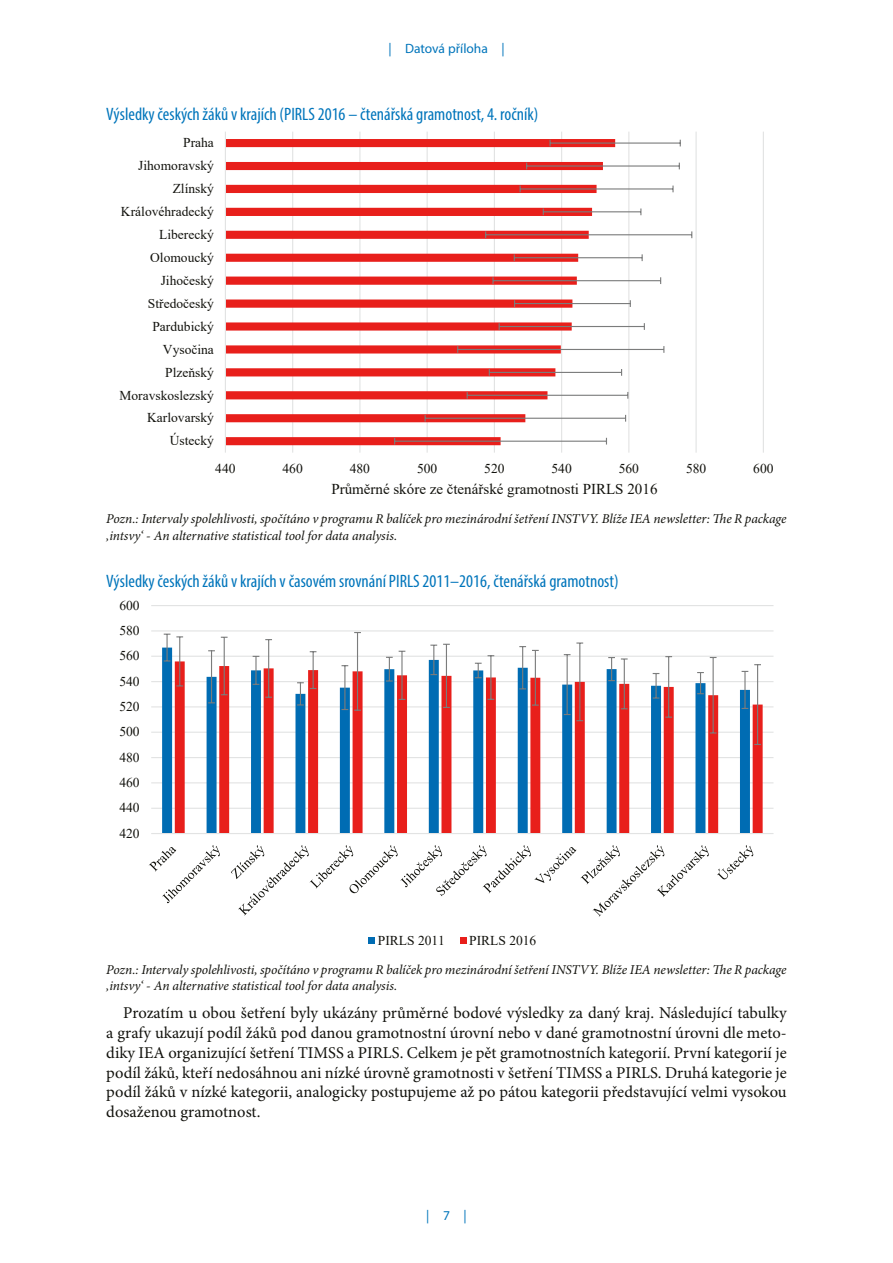
<style>
.page{position:relative;width:893px;height:1263px;background:#fff}
.page>*{position:absolute;margin:0;border:0;box-sizing:border-box;transform-origin:0 0}
.t1{font:condensed 18px "Myriad Pro";color:#0075bb}
.TEXT{font:16.5px/19.8px "Minion Pro";color:#12120d;text-align:justify}
.t2{font:15px "Times New Roman";color:#12120d}
.legenda{font:italic 13.5px/16.2px "Minion Pro";letter-spacing:-.01em;color:#12120d}
.t3{font:13.5px "Times New Roman";color:#12120d}
.t4{font:13.5px "Myriad Pro";color:#0075bb}
</style>
<div class="page">
<hr style="left:292px;top:132px;width:1px;height:321px;background:#e2e3e3">
<hr style="left:359px;top:132px;width:1px;height:321px;background:#e2e3e3">
<hr style="left:427px;top:132px;width:1px;height:321px;background:#e2e3e3">
<hr style="left:494px;top:132px;width:1px;height:321px;background:#e2e3e3">
<hr style="left:561px;top:132px;width:1px;height:321px;background:#e2e3e3">
<hr style="left:628px;top:132px;width:1px;height:321px;background:#e2e3e3">
<hr style="left:695px;top:132px;width:2px;height:321px;background:#e2e3e3">
<hr style="left:763px;top:132px;width:1px;height:321px;background:#e2e3e3">
<svg style="left:226px;top:139px;width:389px;height:306px"></svg>
<hr style="left:395px;top:441px;width:106px;height:1px;background:#7b7c7c">
<hr style="left:501px;top:441px;width:105px;height:1px;background:#7b7c7c">
<hr style="left:425px;top:418px;width:100px;height:1px;background:#7b7c7c">
<hr style="left:525px;top:418px;width:101px;height:1px;background:#7b7c7c">
<hr style="left:467px;top:395px;width:80px;height:1px;background:#7b7c7c">
<hr style="left:547px;top:395px;width:81px;height:1px;background:#7b7c7c">
<hr style="left:489px;top:372px;width:66px;height:1px;background:#7b7c7c">
<hr style="left:555px;top:372px;width:67px;height:1px;background:#7b7c7c">
<hr style="left:458px;top:349px;width:103px;height:1px;background:#7b7c7c">
<hr style="left:561px;top:349px;width:103px;height:1px;background:#7b7c7c">
<hr style="left:499px;top:326px;width:73px;height:1px;background:#7b7c7c">
<hr style="left:572px;top:326px;width:72px;height:1px;background:#7b7c7c">
<hr style="left:515px;top:303px;width:57px;height:1px;background:#7b7c7c">
<hr style="left:572px;top:303px;width:58px;height:1px;background:#7b7c7c">
<hr style="left:493px;top:280px;width:84px;height:1px;background:#7b7c7c">
<hr style="left:577px;top:280px;width:84px;height:1px;background:#7b7c7c">
<svg style="left:492px;top:277px;width:2px;height:7px"></svg>
<hr style="left:514px;top:257px;width:64px;height:1px;background:#7b7c7c">
<hr style="left:578px;top:257px;width:64px;height:1px;background:#7b7c7c">
<hr style="left:486px;top:234px;width:103px;height:1px;background:#7b7c7c">
<hr style="left:589px;top:234px;width:103px;height:1px;background:#7b7c7c">
<hr style="left:543px;top:211px;width:49px;height:1px;background:#7b7c7c">
<hr style="left:592px;top:211px;width:49px;height:1px;background:#7b7c7c">
<hr style="left:520px;top:188px;width:77px;height:2px;background:#7b7c7c">
<hr style="left:597px;top:188px;width:76px;height:2px;background:#7b7c7c">
<hr style="left:527px;top:165px;width:76px;height:2px;background:#7b7c7c">
<hr style="left:603px;top:165px;width:76px;height:2px;background:#7b7c7c">
<hr style="left:550px;top:142px;width:65px;height:2px;background:#7b7c7c">
<hr style="left:615px;top:142px;width:65px;height:2px;background:#7b7c7c">
<hr style="left:225px;top:132px;width:1px;height:321px;background:#e2e3e3">
<hr style="left:151px;top:808px;width:622px;height:1px;background:#e2e3e3">
<hr style="left:151px;top:782px;width:622px;height:1px;background:#e2e3e3">
<hr style="left:151px;top:757px;width:622px;height:1px;background:#e2e3e3">
<hr style="left:151px;top:732px;width:622px;height:1px;background:#e2e3e3">
<hr style="left:151px;top:706px;width:622px;height:1px;background:#e2e3e3">
<hr style="left:151px;top:681px;width:622px;height:1px;background:#e2e3e3">
<hr style="left:151px;top:656px;width:622px;height:1px;background:#e2e3e3">
<hr style="left:151px;top:630px;width:622px;height:1px;background:#e2e3e3">
<hr style="left:151px;top:605px;width:622px;height:1px;background:#e2e3e3">
<svg style="left:162px;top:648px;width:555px;height:185px"></svg>
<svg style="left:175px;top:661px;width:588px;height:172px"></svg>
<svg style="left:164px;top:634px;width:6px;height:27px"></svg>
<svg style="left:208px;top:650px;width:7px;height:53px"></svg>
<svg style="left:253px;top:656px;width:6px;height:29px"></svg>
<svg style="left:297px;top:682px;width:7px;height:23px"></svg>
<svg style="left:342px;top:665px;width:6px;height:45px"></svg>
<svg style="left:386px;top:657px;width:7px;height:24px"></svg>
<svg style="left:430px;top:645px;width:7px;height:30px"></svg>
<svg style="left:475px;top:663px;width:7px;height:15px"></svg>
<svg style="left:519px;top:646px;width:7px;height:43px"></svg>
<hr style="left:567px;top:655px;width:1px;height:30px;background:#7b7c7c">
<svg style="left:564px;top:685px;width:6px;height:30px"></svg>
<svg style="left:608px;top:657px;width:7px;height:24px"></svg>
<svg style="left:653px;top:673px;width:6px;height:26px"></svg>
<svg style="left:697px;top:672px;width:7px;height:22px"></svg>
<svg style="left:742px;top:671px;width:6px;height:38px"></svg>
<svg style="left:176px;top:636px;width:7px;height:50px"></svg>
<svg style="left:221px;top:637px;width:7px;height:58px"></svg>
<svg style="left:265px;top:639px;width:7px;height:59px"></svg>
<svg style="left:310px;top:651px;width:6px;height:38px"></svg>
<hr style="left:357px;top:671px;width:1px;height:39px;background:#7b7c7c">
<hr style="left:357px;top:632px;width:1px;height:39px;background:#7b7c7c">
<hr style="left:401px;top:675px;width:2px;height:24px;background:#7b7c7c">
<hr style="left:401px;top:651px;width:2px;height:24px;background:#7b7c7c">
<hr style="left:446px;top:676px;width:1px;height:31px;background:#7b7c7c">
<hr style="left:446px;top:644px;width:1px;height:32px;background:#7b7c7c">
<svg style="left:488px;top:655px;width:6px;height:45px"></svg>
<svg style="left:532px;top:650px;width:7px;height:56px"></svg>
<hr style="left:579px;top:682px;width:1px;height:39px;background:#7b7c7c">
<hr style="left:579px;top:643px;width:1px;height:39px;background:#7b7c7c">
<svg style="left:576px;top:642px;width:7px;height:2px"></svg>
<svg style="left:621px;top:658px;width:7px;height:51px"></svg>
<hr style="left:668px;top:687px;width:1px;height:30px;background:#7b7c7c">
<hr style="left:668px;top:657px;width:1px;height:30px;background:#7b7c7c">
<hr style="left:713px;top:695px;width:1px;height:38px;background:#7b7c7c">
<hr style="left:713px;top:657px;width:1px;height:38px;background:#7b7c7c">
<hr style="left:757px;top:704px;width:1px;height:40px;background:#7b7c7c">
<hr style="left:757px;top:665px;width:1px;height:39px;background:#7b7c7c">
<hr style="left:151px;top:833px;width:622px;height:1px;background:#e2e3e3">
<svg style="left:149px;top:845px;width:71px;height:58px"></svg>
<svg style="left:231px;top:845px;width:478px;height:72px"></svg>
<svg style="left:717px;top:845px;width:36px;height:34px"></svg>
<div style="left:368px;top:937px;width:7px;height:7px;background:#006cb3"></div>
<div style="left:460px;top:937px;width:6px;height:7px;background:#e81f1b"></div>
<p class="t4" style="left:388px;top:40px;width:118px">| Datová příloha |</p>
<p class="t1" style="left:106px;top:103px;width:433px">Výsledky českých žáků v krajích (PIRLS 2016 – čtenářská gramotnost, 4. ročník)</p>
<p class="t3" style="left:183px;top:133px;width:32px">Praha</p>
<p class="t3" style="left:138px;top:156px;width:77px">Jihomoravský</p>
<p class="t3" style="left:173px;top:179px;width:43px">Zlínský</p>
<p class="t3" style="left:121px;top:202px;width:94px">Královéhradecký</p>
<p class="t3" style="left:159px;top:225px;width:56px">Liberecký</p>
<p class="t3" style="left:150px;top:248px;width:65px">Olomoucký</p>
<p class="t3" style="left:161px;top:271px;width:55px">Jihočeský</p>
<p class="t3" style="left:148px;top:294px;width:67px">Středočeský</p>
<p class="t3" style="left:152px;top:317px;width:63px">Pardubický</p>
<p class="t3" style="left:163px;top:340px;width:53px">Vysočina</p>
<p class="t3" style="left:165px;top:363px;width:50px">Plzeňský</p>
<p class="t3" style="left:119px;top:385px;width:96px">Moravskoslezský</p>
<p class="t3" style="left:147px;top:408px;width:68px">Karlovarský</p>
<p class="t3" style="left:170px;top:431px;width:46px">Ústecký</p>
<p class="t3" style="left:215px;top:459px;width:22px">440</p>
<p class="t3" style="left:283px;top:459px;width:22px">460</p>
<p class="t3" style="left:350px;top:459px;width:22px">480</p>
<p class="t3" style="left:417px;top:459px;width:22px">500</p>
<p class="t3" style="left:484px;top:459px;width:22px">520</p>
<p class="t3" style="left:551px;top:459px;width:22px">540</p>
<p class="t3" style="left:619px;top:459px;width:22px">560</p>
<p class="t3" style="left:686px;top:459px;width:22px">580</p>
<p class="t3" style="left:753px;top:459px;width:22px">600</p>
<p class="t2" style="left:331px;top:478px;width:328px">Průměrné skóre ze čtenářské gramotnosti PIRLS 2016</p>
<p class="legenda" style="left:106px;top:511px;width:682px">Pozn.: Intervaly spolehlivosti, spočítáno v programu R balíček pro mezinárodní šetření INSTVY. Blíže IEA newsletter: The R package ‚intsvy‘ - An alternative statistical tool for data analysis.</p>
<p class="t1" style="left:106px;top:570px;width:514px">Výsledky českých žáků v krajích v časovém srovnání PIRLS 2011–2016, čtenářská gramotnost)</p>
<p class="t3" style="left:119px;top:596px;width:22px">600</p>
<p class="t3" style="left:119px;top:621px;width:22px">580</p>
<p class="t3" style="left:119px;top:646px;width:22px">560</p>
<p class="t3" style="left:119px;top:672px;width:22px">540</p>
<p class="t3" style="left:119px;top:697px;width:22px">520</p>
<p class="t3" style="left:119px;top:722px;width:22px">500</p>
<p class="t3" style="left:119px;top:748px;width:22px">480</p>
<p class="t3" style="left:119px;top:773px;width:22px">460</p>
<p class="t3" style="left:119px;top:798px;width:22px">440</p>
<p class="t3" style="left:119px;top:824px;width:22px">420</p>
<p class="t3" style="left:378px;top:931px;width:69px">PIRLS 2011</p>
<p class="t3" style="left:469px;top:931px;width:69px">PIRLS 2016</p>
<p class="legenda" style="left:106px;top:961px;width:682px">Pozn.: Intervaly spolehlivosti, spočítáno v programu R balíček pro mezinárodní šetření INSTVY. Blíže IEA newsletter: The R package ‚intsvy‘ - An alternative statistical tool for data analysis.</p>
<p class="TEXT" style="left:106px;top:1003px;width:682px;text-indent:17px">Prozatím u obou šetření byly ukázány průměrné bodové výsledky za daný kraj. Následující tabulky a grafy ukazují podíl žáků pod danou gramotnostní úrovní nebo v dané gramotnostní úrovni dle meto&shy;diky IEA organizující šetření TIMSS a PIRLS. Celkem je pět gramotnostních kategorií. První kategorií je podíl žáků, kteří nedosáhnou ani nízké úrovně gramotnosti v šetření TIMSS a PIRLS. Druhá kategorie je podíl žáků v nízké kategorii, analogicky postupujeme až po pátou kategorii představující velmi vysokou dosaženou gramotnost.</p>
<p class="t4" style="left:426px;top:1207px;width:42px">|7|</p>
</div>
